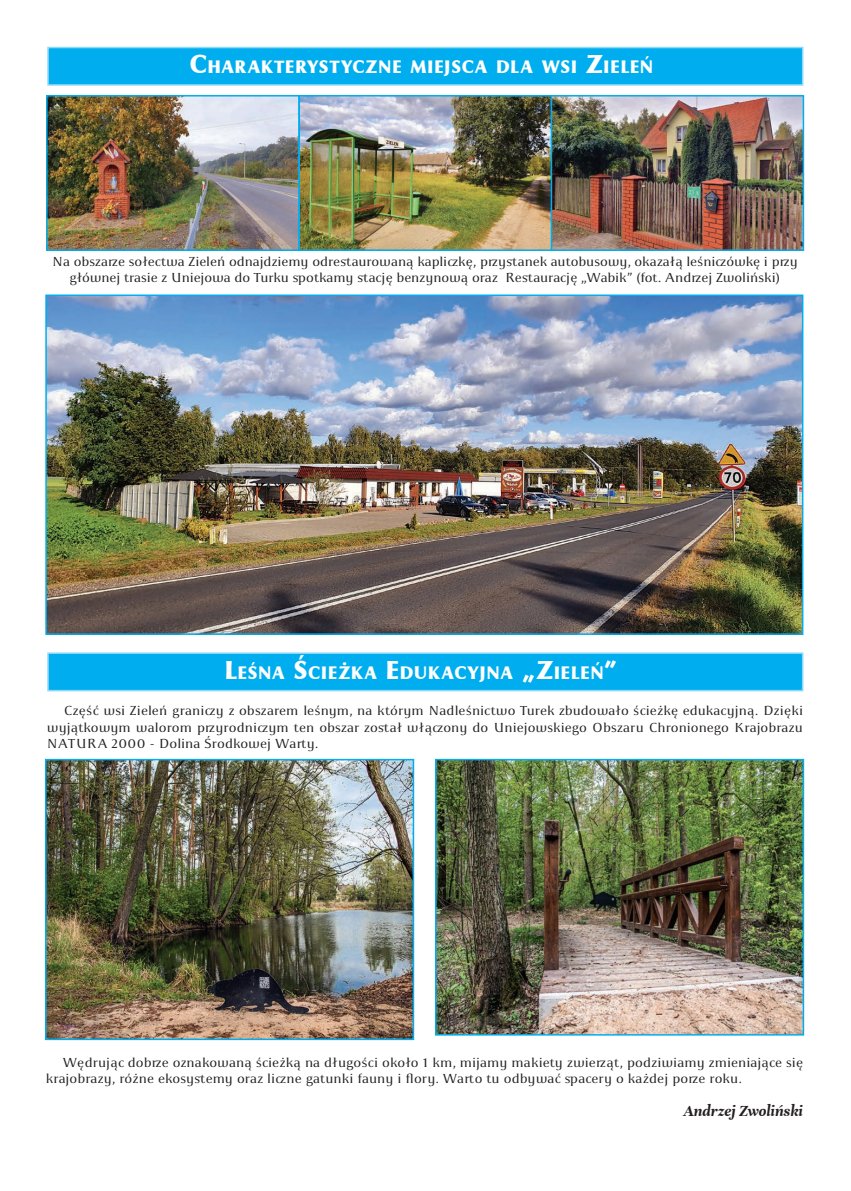
<style>
.page{position:relative;width:851px;height:1191px;background:#fff}
.page>*{position:absolute;margin:0;border:0;box-sizing:border-box;transform-origin:0 0}
.Podpisy_Foto{font:16.8px "EFN Chapter";letter-spacing:.1em;color:#fff}
.Autor{font:italic 700 16.5px "Unna";letter-spacing:-.005em;color:#231f20}
.Tekst_Apolonia{font:13.8px/16.5px "Apolonia";letter-spacing:.005em;color:#231f20;text-align:center}
.s1{font-size:24px}
</style>
<div class="page">
<img style="left:49px;top:98px;width:752px;height:150px">
<div style="left:46px;top:95px;width:254px;height:156px;border:2px solid #00aeef"></div>
<div style="left:550px;top:95px;width:254px;height:156px;border:2px solid #00aeef"></div>
<div style="left:298px;top:95px;width:254px;height:156px;border:2px solid #00aeef"></div>
<img style="left:48px;top:297px;width:752px;height:335px">
<div style="left:45px;top:294px;width:758px;height:341px;border:2px solid #00aeef"></div>
<div style="left:47px;top:47px;width:756px;height:39px;background:#00aeef;border:2px solid #8dd7f7"></div>
<div style="left:47px;top:652px;width:756px;height:39px;background:#00aeef;border:2px solid #8dd7f7"></div>
<img style="left:438px;top:762px;width:363px;height:270px">
<div style="left:435px;top:759px;width:369px;height:276px;border:2px solid #00aeef"></div>
<img style="left:48px;top:762px;width:363px;height:275px">
<div style="left:45px;top:759px;width:369px;height:281px;border:2px solid #00aeef"></div>
<p class="Podpisy_Foto" style="left:190px;top:56px;width:464px"><span class="s1">C</span>HARAKTERYSTYCZNE MIEJSCA DLA WSI <span class="s1">Z</span>IELEŃ</p>
<p class="Tekst_Apolonia" style="left:52px;top:253px;width:747px">Na obszarze sołectwa Zieleń odnajdziemy odrestaurowaną kapliczkę, przystanek autobusowy, okazałą leśniczówkę i przy głównej trasie z Uniejowa do Turku spotkamy stację benzynową oraz Restaurację „Wabik” (fot. Andrzej Zwoliński)</p>
<p class="Podpisy_Foto" style="left:225px;top:661px;width:393px"><span class="s1">L</span>EŚNA <span class="s1">Ś</span>CIEŻKA <span class="s1">E</span>DUKACYJNA <span class="s1">„Z</span>IELEŃ<span class="s1">”</span></p>
<p class="Tekst_Apolonia" style="left:47px;top:702px;width:757px;text-align:justify;text-indent:17px">Część wsi Zieleń graniczy z obszarem leśnym, na którym Nadleśnictwo Turek zbudowało ścieżkę edukacyjną. Dzięki wyjątkowym walorom przyrodniczym ten obszar został włączony do Uniejowskiego Obszaru Chronionego Krajobrazu NATURA 2000 - Dolina Środkowej Warty.</p>
<p class="Tekst_Apolonia" style="left:46px;top:1054px;width:758px;text-align:left;text-indent:17px">Wędrując dobrze oznakowaną ścieżką na długości około 1 km, mijamy makiety zwierząt, podziwiamy zmieniające się krajobrazy, różne ekosystemy oraz liczne gatunki fauny i flory. Warto tu odbywać spacery o każdej porze roku.</p>
<p class="Autor" style="left:683px;top:1101px;width:121px">Andrzej Zwoliński</p>
</div>
